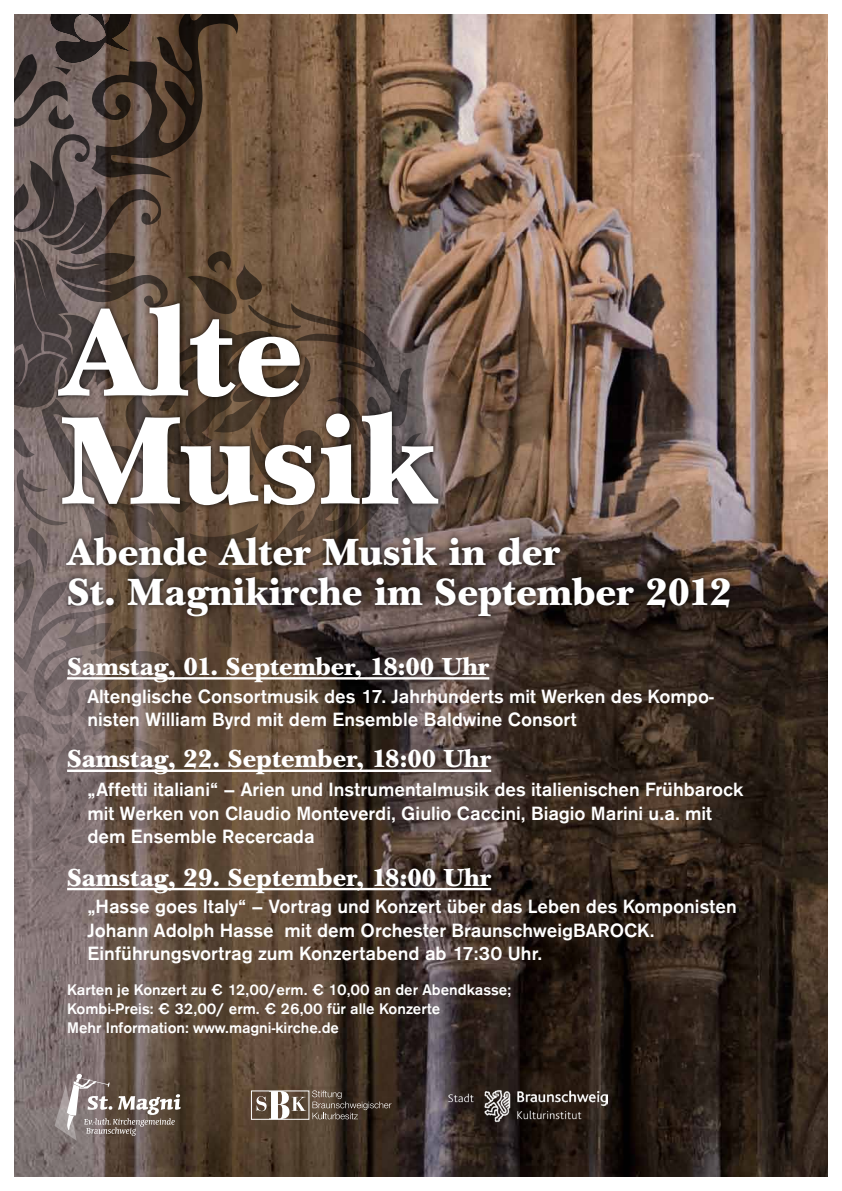
<style>
.page{position:relative;width:842px;height:1191px;background:#fff}
.page>*{position:absolute;margin:0;border:0;box-sizing:border-box;transform-origin:0 0}
.t1{font:129.1px/108.1px "Baskerville Nova Black";color:#fff}
.t2{font:39.2px/39.3px "Baskerville Nova Black";color:#fff}
.t3{font:25.5px "Baskerville Nova Black";color:#fff}
.t4{font:600 20px/23.4px "Ancona";color:#fff}
.t5{font:600 16px/19.2px "Ancona";color:#fff}
</style>
<div class="page">
<img style="left:14px;top:14px;width:814px;height:1162px">
<svg style="left:14px;top:14px;width:231px;height:294px;background:#5a493e"></svg>
<div style="left:60px;top:531px;width:676px;height:91px;background:#000;opacity:.75"></div>
<div style="left:52px;top:297px;width:393px;height:215px;background:#000;opacity:.75"></div>
<svg style="left:55px;top:1073px;width:126px;height:67px;background:#847871"></svg>
<svg style="left:257px;top:1092px;width:49px;height:25px"></svg>
<div style="left:251px;top:1090px;width:58px;height:29px;border:1px solid #fff"></div>
<svg style="left:312px;top:1090px;width:79px;height:29px;background:#52453a"></svg>
<img style="left:448px;top:1086px;width:159px;height:39px">
<hr style="left:67px;top:769px;width:424px;height:3px;background:#fff">
<hr style="left:67px;top:888px;width:424px;height:2px;background:#fff">
<hr style="left:67px;top:677px;width:422px;height:2px;background:#fff">
<h1 class="t1" style="left:61px;top:301px;width:378px">Alte<br>Musik</h1>
<h2 class="t2" style="left:67px;top:533px;width:666px">Abende Alter Musik in der<br>St. Magnikirche im September 2012</h2>
<p class="t3" style="left:67px;top:651px;width:424px">Samstag, 01. September, 18:00 Uhr</p>
<p class="t4" style="left:87px;top:685px;width:628px">Altenglische Consortmusik des 17. Jahrhunderts mit Werken des Kompo&shy;nisten William Byrd mit dem Ensemble Baldwine Consort</p>
<p class="t3" style="left:67px;top:743px;width:426px">Samstag, 22. September, 18:00 Uhr</p>
<p class="t4" style="left:87px;top:778px;width:658px">„Affetti italiani“ – Arien und Instrumentalmusik des italienischen Frühbarock mit Werken von Claudio Monteverdi, Giulio Caccini, Biagio Marini u.a. mit dem Ensemble Recercada</p>
<p class="t3" style="left:67px;top:862px;width:426px">Samstag, 29. September, 18:00 Uhr</p>
<p class="t4" style="left:87px;top:895px;width:651px">„Hasse goes Italy“ – Vortrag und Konzert über das Leben des Komponisten<br>Johann Adolph Hasse mit dem Orchester BraunschweigBAROCK.<br>Einführungsvortrag zum Konzertabend ab 17:30 Uhr.</p>
<p class="t5" style="left:67px;top:980px;width:446px">Karten je Konzert zu € 12,00/erm. € 10,00 an der Abendkasse;<br>Kombi-Preis: € 32,00/ erm. € 26,00 für alle Konzerte<br>Mehr Information: www.magni-kirche.de</p>
</div>
